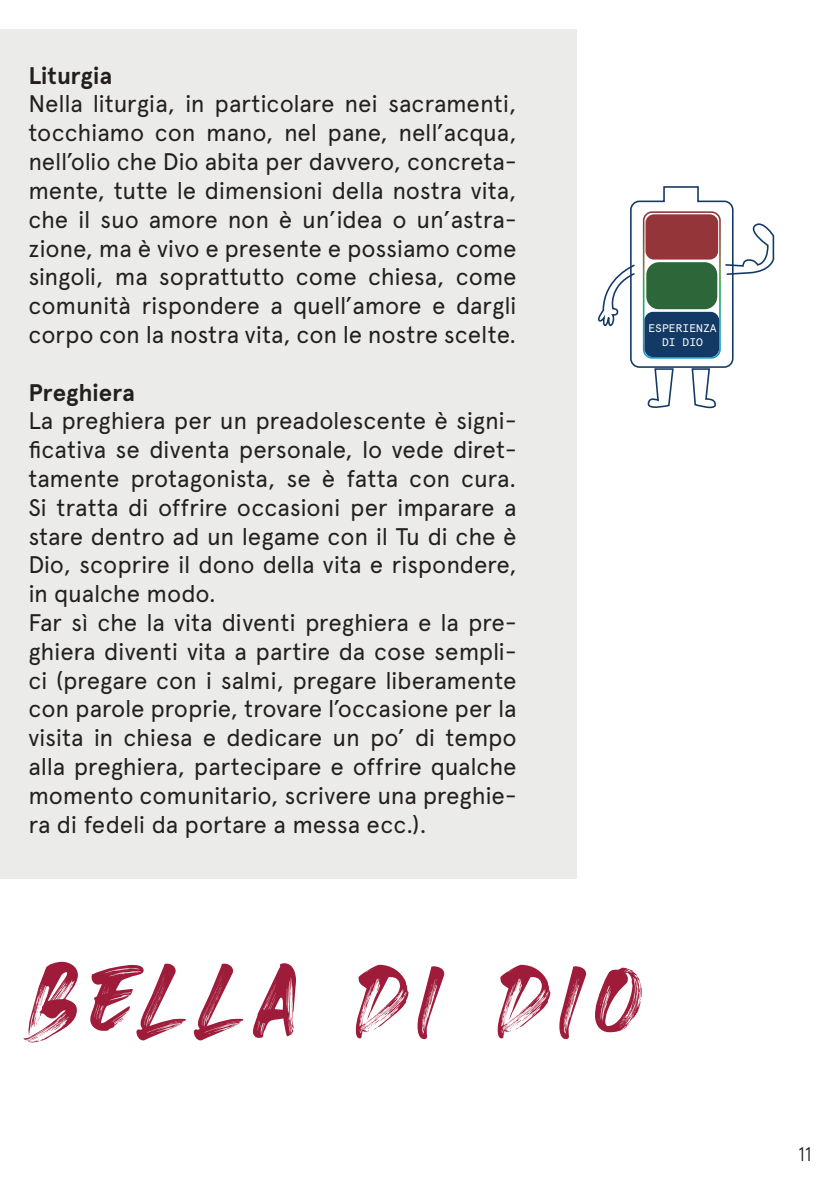
<style>
.page{position:relative;width:840px;height:1191px;background:#fff}
.page>*{position:absolute;margin:0;border:0;box-sizing:border-box;transform-origin:0 0}
.t1{font:144px "Heaters";letter-spacing:.07em;color:#9e1c3a}
.t2{font:24px/28.8px "Apercu";letter-spacing:-.01em;color:#231f20;text-align:justify}
.t3{font:700 24px "Apercu";color:#231f20}
.t4{font:300 20px "Apercu";color:#231f20}
.t5{font:11px/13.2px "Apercu Mono";color:#fff;text-align:center}
</style>
<div class="page">
<div style="left:0;top:30px;width:576px;height:849px;background:#ebebea"></div>
<svg style="left:598px;top:186px;width:176px;height:223px"></svg>
<svg style="left:643px;top:212px;width:76px;height:146px"></svg>
<div style="left:642px;top:211px;width:78px;height:148px;border:2px solid #fff;border-radius:8px"></div>
<div style="left:644px;top:312px;width:74px;height:45px;background:#133a65;border-radius:8px"></div>
<div style="left:646px;top:262px;width:71px;height:47px;background:#2d6638;border-radius:13px"></div>
<div style="left:645px;top:214px;width:72px;height:45px;background:#943539;border-radius:8px"></div>
<p class="t3" style="left:28px;top:61px;width:85px">Liturgia</p>
<p class="t2" style="left:28px;top:89px;width:489px">Nella liturgia, in particolare nei sacramenti, tocchiamo con mano, nel pane, nell’acqua, nell’olio che Dio abita per davvero, concreta&shy;mente, tutte le dimensioni della nostra vita, che il suo amore non è un’idea o un’astra&shy;zione, ma è vivo e presente e possiamo come singoli, ma soprattutto come chiesa, come comunità rispondere a quell’amore e dargli corpo con la nostra vita, con le nostre scelte.</p>
<p class="t3" style="left:28px;top:378px;width:108px">Preghiera</p>
<p class="t2" style="left:28px;top:406px;width:489px">La preghiera per un preadolescente è signi&shy;ficativa se diventa personale, lo vede diret&shy;tamente protagonista, se è fatta con cura.<br>Si tratta di offrire occasioni per imparare a stare dentro ad un legame con il Tu di che è Dio, scoprire il dono della vita e rispondere, in qualche modo.</p>
<p class="t2" style="left:28px;top:608px;width:489px">Far sì che la vita diventi preghiera e la pre&shy;ghiera diventi vita a partire da cose sempli&shy;ci (pregare con i salmi, pregare liberamente con parole proprie, trovare l’occasione per la visita in chiesa e dedicare un po’ di tempo alla preghiera, partecipare e offrire qualche momento comunitario, scrivere una preghie&shy;ra di fedeli da portare a messa ecc.).</p>
<p class="t5" style="left:648px;top:322px;width:70px">ESPERIENZA<br>DI DIO</p>
<h1 class="t1" style="left:34px;top:940px;width:611px">BELLA DI DIO</h1>
<p class="t4" style="left:797px;top:1142px;width:15px">11</p>
</div>
